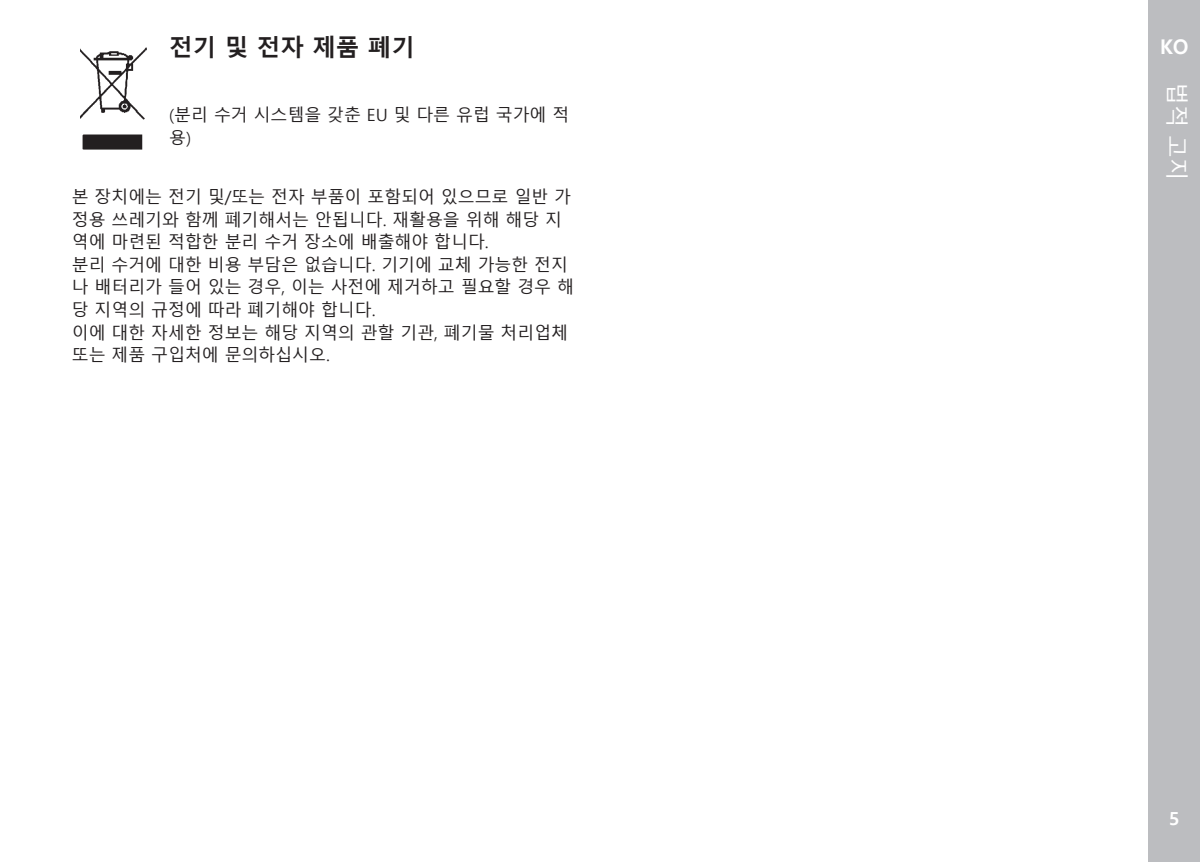
<style>
.page{position:relative;width:1200px;height:862px;background:#fff}
.page>*{position:absolute;margin:0;border:0;box-sizing:border-box;transform-origin:0 0}
.Heading____Heading_0{font:700 23.62px "Malgun Gothic";color:#231f20}
.t1{font:22.5px "Malgun Gothic";color:#fff}
.t2{font:700 20.25px "Malgun Gothic";color:#fff}
.t3{font:700 18px "Malgun Gothic";color:#fff}
.Text____Body_Text{font:16.88px/22.5px "Malgun Gothic";color:#231f20}
</style>
<div class="page">
<div style="left:1148px;top:0;width:51px;height:861px;background:#bcbdc0"></div>
<img style="left:81px;top:47px;width:66px;height:103px">
<p class="Heading____Heading_0" style="left:169px;top:34px;width:247px">전기 및 전자 제품 폐기</p>
<p class="Text____Body_Text" style="left:169px;top:104px;width:401px">(분리 수거 시스템을 갖춘 EU 및 다른 유럽 국가에 적 용)</p>
<p class="Text____Body_Text" style="left:72px;top:186px;width:500px">본 장치에는 전기 및/또는 전자 부품이 포함되어 있으므로 일반 가 정용 쓰레기와 함께 폐기해서는 안됩니다. 재활용을 위해 해당 지 역에 마련된 적합한 분리 수거 장소에 배출해야 합니다.</p>
<p class="Text____Body_Text" style="left:72px;top:254px;width:503px">분리 수거에 대한 비용 부담은 없습니다. 기기에 교체 가능한 전지 나 배터리가 들어 있는 경우, 이는 사전에 제거하고 필요할 경우 해 당 지역의 규정에 따라 폐기해야 합니다.</p>
<p class="Text____Body_Text" style="left:72px;top:321px;width:497px">이에 대한 자세한 정보는 해당 지역의 관할 기관, 폐기물 처리업체 또는 제품 구입처에 문의하십시오.</p>
<p class="t2" style="left:1159px;top:34px;width:30px">KO</p>
<p class="t1" style="left:1188px;top:82px;width:99px;rotate:90deg">법적 고지</p>
<p class="t3" style="left:1168px;top:806px;width:12px">5</p>
</div>
